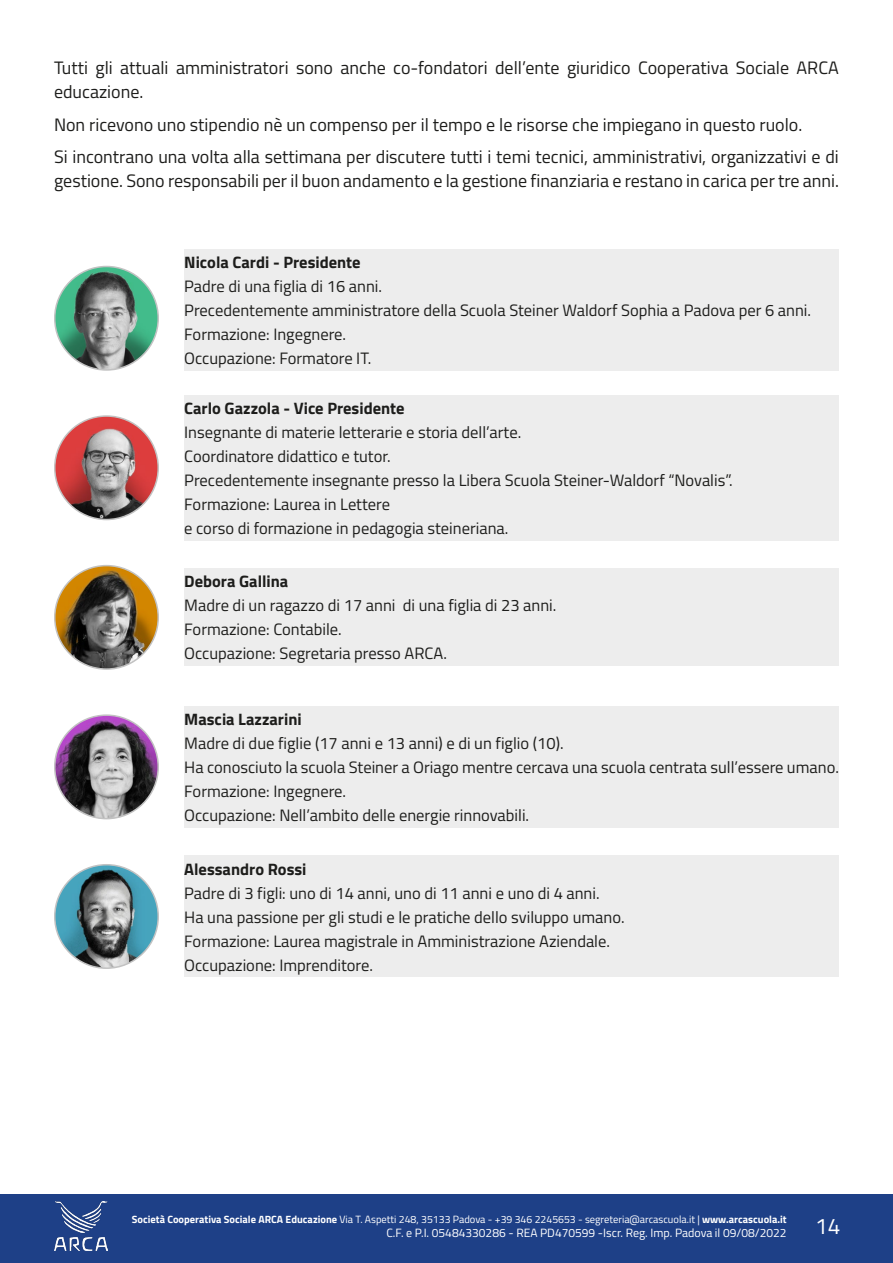
<style>
.page{position:relative;width:893px;height:1263px;background:#fff}
.page>*{position:absolute;margin:0;border:0;box-sizing:border-box;transform-origin:0 0}
.t1{font:22.5px "Titillium Web";color:#fff}
.t2{font:18px/24px "Titillium Web";color:#1d1d1b}
.t3{font:16.5px/24px "Titillium Web";color:#1d1d1b}
.t4{font:700 16.5px "Titillium Web";color:#1d1d1b}
.t5{font:12px "Titillium Web";color:#fff}
.t6{font:10.5px "Titillium Web";color:#fff}
.s1{font-weight:700}
</style>
<div class="page">
<div style="left:0;top:1195px;width:893px;height:68px;background:#1e4087"></div>
<img style="left:54px;top:1201px;width:53px;height:49px">
<img style="left:55px;top:266px;width:103px;height:104px;border-radius:52px">
<div style="left:54px;top:266px;width:105px;height:105px;border:2px solid #c2c2c2;border-radius:50%"></div>
<img style="left:55px;top:416px;width:103px;height:103px;border-radius:52px">
<div style="left:54px;top:415px;width:105px;height:105px;border:2px solid #c2c2c2;border-radius:50%"></div>
<img style="left:55px;top:865px;width:103px;height:103px;border-radius:52px">
<div style="left:54px;top:864px;width:105px;height:105px;border:2px solid #c2c2c2;border-radius:50%"></div>
<img style="left:55px;top:715px;width:103px;height:104px;border-radius:52px">
<div style="left:54px;top:714px;width:105px;height:105px;border:2px solid #c2c2c2;border-radius:50%"></div>
<img style="left:55px;top:566px;width:103px;height:103px;border-radius:52px">
<div style="left:54px;top:565px;width:105px;height:105px;border:2px solid #c2c2c2;border-radius:50%"></div>
<div style="left:184px;top:249px;width:655px;height:26px;background:#ededed"></div>
<div style="left:184px;top:273px;width:655px;height:26px;background:#ededed"></div>
<div style="left:184px;top:297px;width:655px;height:26px;background:#ededed"></div>
<div style="left:184px;top:321px;width:655px;height:26px;background:#ededed"></div>
<div style="left:184px;top:345px;width:655px;height:26px;background:#ededed"></div>
<div style="left:184px;top:396px;width:655px;height:25px;background:#ededed"></div>
<div style="left:184px;top:420px;width:655px;height:25px;background:#ededed"></div>
<div style="left:184px;top:444px;width:655px;height:25px;background:#ededed"></div>
<div style="left:184px;top:468px;width:655px;height:25px;background:#ededed"></div>
<div style="left:184px;top:492px;width:655px;height:25px;background:#ededed"></div>
<div style="left:184px;top:516px;width:655px;height:25px;background:#ededed"></div>
<div style="left:184px;top:856px;width:655px;height:25px;background:#ededed"></div>
<div style="left:184px;top:880px;width:655px;height:25px;background:#ededed"></div>
<div style="left:184px;top:904px;width:655px;height:25px;background:#ededed"></div>
<div style="left:184px;top:928px;width:655px;height:25px;background:#ededed"></div>
<div style="left:184px;top:952px;width:655px;height:25px;background:#ededed"></div>
<div style="left:184px;top:707px;width:655px;height:25px;background:#ededed"></div>
<div style="left:184px;top:731px;width:655px;height:25px;background:#ededed"></div>
<div style="left:184px;top:755px;width:655px;height:49px;background:#ededed"></div>
<div style="left:184px;top:803px;width:655px;height:25px;background:#ededed"></div>
<div style="left:184px;top:568px;width:655px;height:25px;background:#ededed"></div>
<div style="left:184px;top:592px;width:655px;height:25px;background:#ededed"></div>
<div style="left:184px;top:616px;width:655px;height:25px;background:#ededed"></div>
<div style="left:184px;top:640px;width:655px;height:25px;background:#ededed"></div>
<p class="t2" style="left:54px;top:55px;width:786px">Tutti gli attuali amministratori sono anche co-fondatori dell’ente giuridico Cooperativa Sociale ARCA educazione.</p>
<p class="t2" style="left:54px;top:107px;width:786px;line-height:32.5px">Non ricevono uno stipendio nè un compenso per il tempo e le risorse che impiegano in questo ruolo.<br>Si incontrano una volta alla settimana per discutere tutti i temi tecnici, amministrativi, organizzativi e di</p>
<p class="t2" style="left:54px;top:168px;width:787px">gestione. Sono responsabili per il buon andamento e la gestione finanziaria e restano in carica per tre anni.</p>
<p class="t4" style="left:184px;top:250px;width:178px">Nicola Cardi - Presidente</p>
<p class="t3" style="left:184px;top:274px;width:628px">Padre di una figlia di 16 anni.<br>Precedentemente amministratore della Scuola Steiner Waldorf Sophia a Padova per 6 anni.<br>Formazione: Ingegnere.<br>Occupazione: Formatore IT.</p>
<p class="t4" style="left:184px;top:396px;width:222px">Carlo Gazzola - Vice Presidente</p>
<p class="t3" style="left:184px;top:420px;width:550px">Insegnante di materie letterarie e storia dell’arte.<br>Coordinatore didattico e tutor.<br>Precedentemente insegnante presso la Libera Scuola Steiner-Waldorf “Novalis”.<br>Formazione: Laurea in Lettere<br>e corso di formazione in pedagogia steineriana.</p>
<p class="t4" style="left:184px;top:569px;width:106px">Debora Gallina</p>
<p class="t3" style="left:184px;top:593px;width:374px">Madre di un ragazzo di 17 anni di una figlia di 23 anni.<br>Formazione: Contabile.<br>Occupazione: Segretaria presso ARCA.</p>
<p class="t4" style="left:184px;top:707px;width:119px">Mascia Lazzarini</p>
<p class="t3" style="left:184px;top:731px;width:656px">Madre di due figlie (17 anni e 13 anni) e di un figlio (10).<br>Ha conosciuto la scuola Steiner a Oriago mentre cercava una scuola centrata sull’essere umano.<br>Formazione: Ingegnere.<br>Occupazione: Nell’ambito delle energie rinnovabili.</p>
<p class="t4" style="left:184px;top:856px;width:124px">Alessandro Rossi</p>
<p class="t3" style="left:184px;top:880px;width:442px">Padre di 3 figli: uno di 14 anni, uno di 11 anni e uno di 4 anni.<br>Ha una passione per gli studi e le pratiche dello sviluppo umano.<br>Formazione: Laurea magistrale in Amministrazione Aziendale.<br>Occupazione: Imprenditore.</p>
<p class="t6" style="left:132px;top:1211px;width:656px"><span class="s1">Società Cooperativa Sociale ARCA Educazione</span> Via T. Aspetti 248, 35133 Padova - +39 346 2245653 - segreteria@arcascuola.it | <span class="s1">www.arcascuola.it</span></p>
<p class="t5" style="left:386px;top:1224px;width:402px">C.F. e P.I. 05484330286 - REA PD470599 -Iscr. Reg. Imp. Padova il 09/08/2022</p>
<h1 class="t1" style="left:815px;top:1210px;width:27px">14</h1>
</div>
